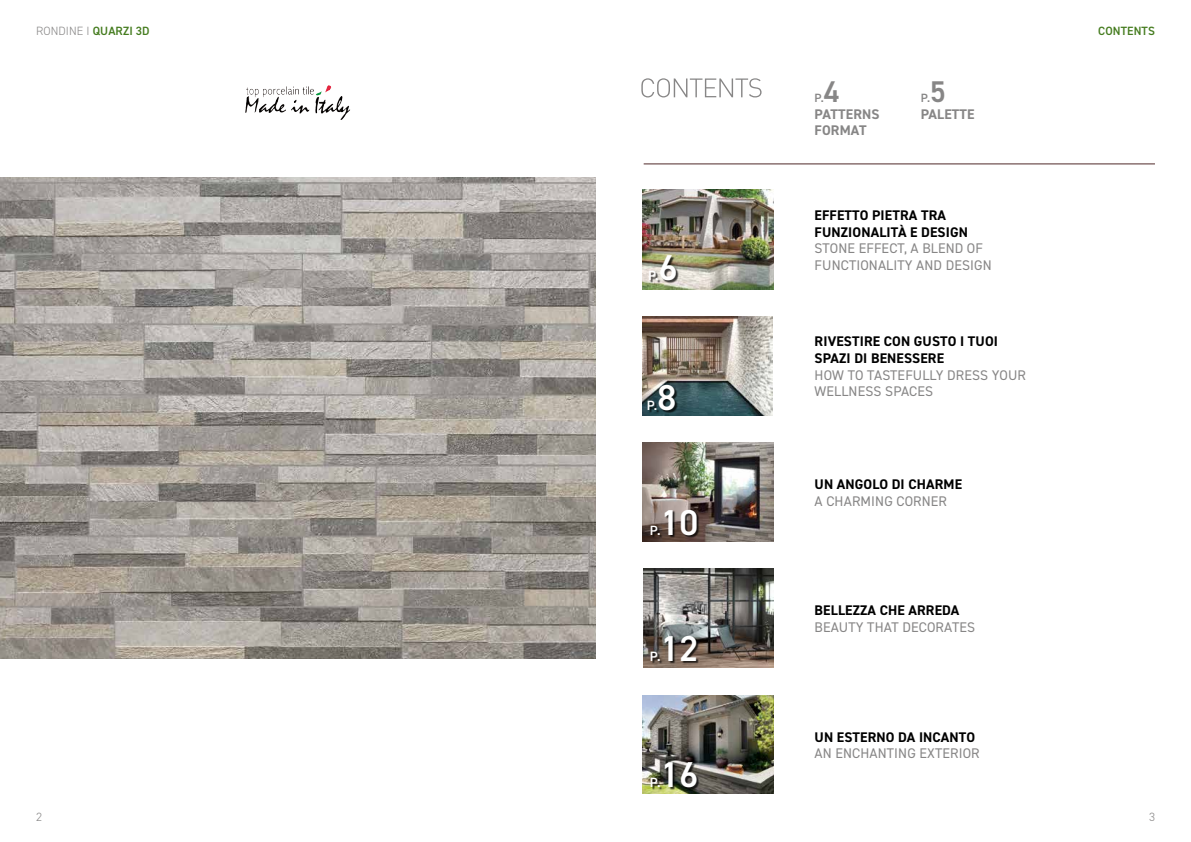
<style>
.page{position:relative;width:1191px;height:842px;background:#fff}
.page>*{position:absolute;margin:0;border:0;box-sizing:border-box;transform-origin:0 0}
.t1{font:600 36px "DIN2014";color:#fff}
.t2{font:600 30px "DIN2014";color:#878686}
.t3{font:14px/16.8px "DIN2014";letter-spacing:.01em;color:#878686}
.t4{font:700 14px/16.8px "DIN2014";letter-spacing:.01em;color:#000}
.t5{font:700 14px/16.8px "DIN2014";letter-spacing:.01em;color:#878686}
.t6{font:600 13.5px "DIN2014";color:#fff}
.t7{font:300 12px "DIN2014";letter-spacing:.01em;color:#878686}
.t8{font:600 12px "DIN2014";letter-spacing:.01em;color:#457c1f}
.t9{font:600 12px "DIN2014";color:#878686}
.s1{font-weight:600;color:#457c1f}
</style>
<div class="page">
<svg style="left:641px;top:78px;width:120px;height:19px"></svg>
<hr style="left:643px;top:163px;width:512px;height:1px;background:#502929">
<img style="left:642px;top:190px;width:131px;height:99px">
<div style="left:650px;top:256px;width:29px;height:27px;background:#000;opacity:.75"></div>
<img style="left:642px;top:316px;width:130px;height:99px">
<div style="left:649px;top:386px;width:29px;height:27px;background:#000;opacity:.75"></div>
<img style="left:642px;top:443px;width:131px;height:98px">
<div style="left:652px;top:510px;width:48px;height:28px;background:#000;opacity:.75"></div>
<img style="left:642px;top:695px;width:131px;height:99px">
<div style="left:652px;top:763px;width:48px;height:27px;background:#000;opacity:.75"></div>
<img style="left:643px;top:569px;width:130px;height:99px">
<div style="left:652px;top:636px;width:47px;height:27px;background:#000;opacity:.75"></div>
<img style="left:0;top:177px;width:595px;height:482px">
<img style="left:246px;top:85px;width:85px;height:12px">
<p class="t7" style="left:36px;top:24px;width:115px">RONDINE I <span class="s1">QUARZI 3D</span></p>
<h1 class="t1" style="left:659px;top:244px;width:20px">6</h1>
<p class="t6" style="left:648px;top:266px;width:12px">P.</p>
<h1 class="t1" style="left:657px;top:374px;width:20px">8</h1>
<p class="t6" style="left:647px;top:396px;width:12px">P.</p>
<h1 class="t1" style="left:660px;top:498px;width:39px">10</h1>
<p class="t6" style="left:650px;top:521px;width:12px">P.</p>
<h1 class="t1" style="left:660px;top:624px;width:39px">12</h1>
<p class="t6" style="left:650px;top:647px;width:12px">P.</p>
<h1 class="t1" style="left:660px;top:751px;width:39px">16</h1>
<p class="t6" style="left:650px;top:773px;width:12px">P.</p>
<h2 class="t2" style="left:824px;top:71px;width:17px">4</h2>
<p class="t5" style="left:814px;top:105px;width:66px">PATTERNS<br>FORMAT</p>
<p class="t9" style="left:814px;top:90px;width:11px">P.</p>
<h2 class="t2" style="left:930px;top:71px;width:17px">5</h2>
<p class="t5" style="left:921px;top:105px;width:55px">PALETTE</p>
<p class="t9" style="left:920px;top:90px;width:11px">P.</p>
<p class="t4" style="left:814px;top:206px;width:155px">EFFETTO PIETRA TRA<br>FUNZIONALITÀ E DESIGN</p>
<p class="t3" style="left:814px;top:240px;width:179px">STONE EFFECT, A BLEND OF<br>FUNCTIONALITY AND DESIGN</p>
<p class="t4" style="left:814px;top:333px;width:185px">RIVESTIRE CON GUSTO I TUOI<br>SPAZI DI BENESSERE</p>
<p class="t3" style="left:814px;top:366px;width:213px">HOW TO TASTEFULLY DRESS YOUR<br>WELLNESS SPACES</p>
<p class="t4" style="left:814px;top:476px;width:149px">UN ANGOLO DI CHARME</p>
<p class="t3" style="left:814px;top:492px;width:134px">A CHARMING CORNER</p>
<p class="t4" style="left:814px;top:602px;width:146px">BELLEZZA CHE ARREDA</p>
<p class="t3" style="left:814px;top:619px;width:162px">BEAUTY THAT DECORATES</p>
<p class="t4" style="left:814px;top:728px;width:162px">UN ESTERNO DA INCANTO</p>
<p class="t3" style="left:814px;top:745px;width:166px">AN ENCHANTING EXTERIOR</p>
<p class="t8" style="left:1098px;top:23px;width:58px">CONTENTS</p>
<p class="t7" style="left:36px;top:810px;width:7px">2</p>
<p class="t7" style="left:1149px;top:810px;width:7px">3</p>
</div>
